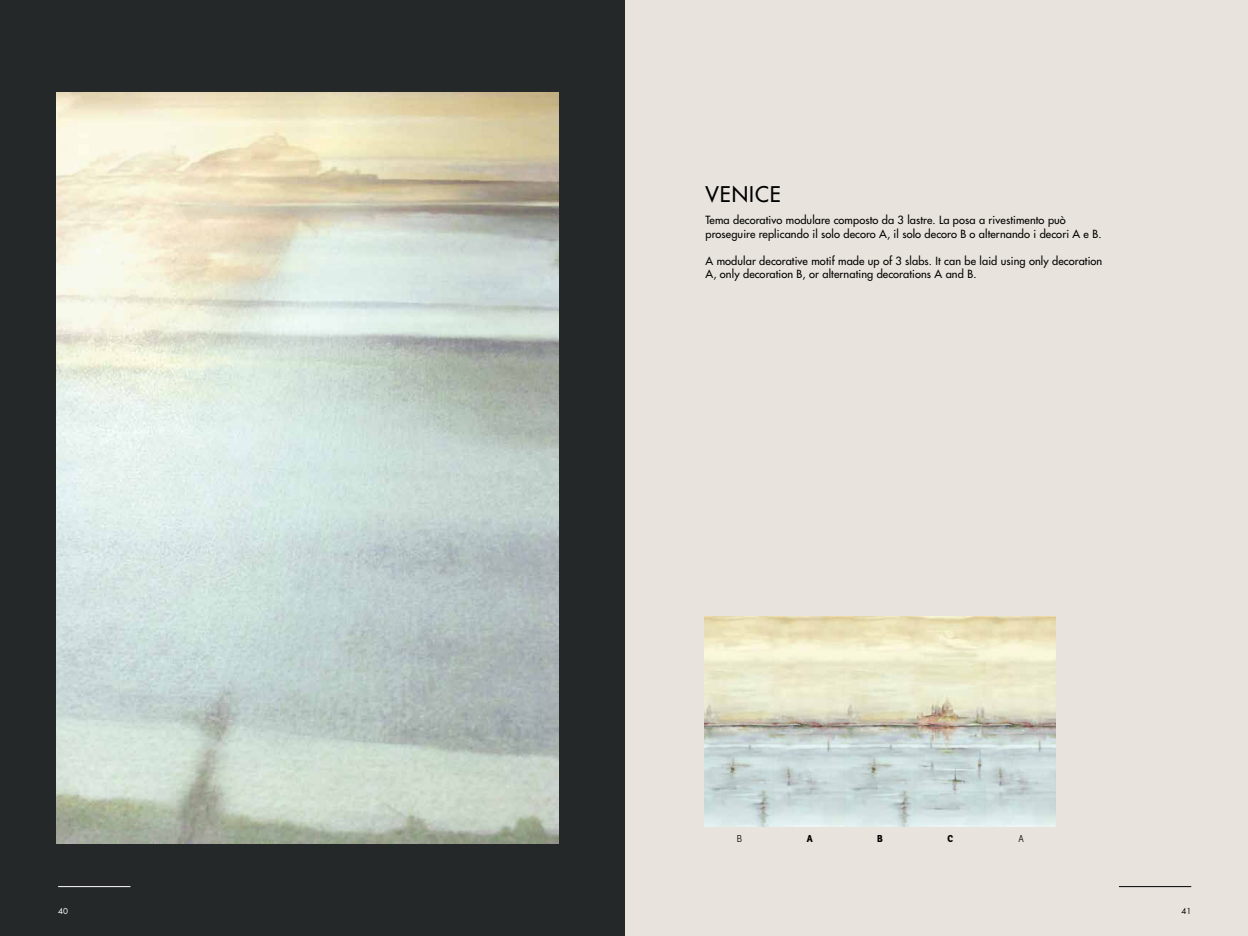
<style>
.page{position:relative;width:1248px;height:936px;background:#fff}
.page>*{position:absolute;margin:0;border:0;box-sizing:border-box;transform-origin:0 0}
.t1{font:500 21px "Futura LT Pro";letter-spacing:.045em;color:#000}
.t2{font:500 11px/14px "Futura LT Pro";letter-spacing:.01em;color:#000}
.t3{font:800 condensed 10px "Andes";color:#000}
.t4{font:300 condensed 10px "Andes";color:#000}
.t5{font:8px "Futura LT Pro";color:#fff}
.t6{font:8px "Futura LT Pro";color:#000}
</style>
<div class="page">
<div style="left:624px;top:0;width:623px;height:935px;background:#e8e4dd"></div>
<div style="left:0;top:0;width:624px;height:935px;background:#252829"></div>
<img style="left:57px;top:92px;width:501px;height:751px">
<img style="left:704px;top:617px;width:351px;height:209px">
<hr style="left:1118px;top:886px;width:73px;height:1px;background:#000">
<hr style="left:58px;top:886px;width:72px;height:1px;background:#fff">
<h1 class="t1" style="left:705px;top:178px;width:77px">VENICE</h1>
<p class="t2" style="left:705px;top:212px;width:397px">Tema decorativo modulare composto da 3 lastre. La posa a rivestimento può proseguire replicando il solo decoro A, il solo decoro B o alternando i decori A e B.</p>
<p class="t2" style="left:705px;top:253px;width:398px;line-height:13px">A modular decorative motif made up of 3 slabs. It can be laid using only decoration<br>A, only decoration B, or alternating decorations A and B.</p>
<p class="t4" style="left:736px;top:832px;width:7px">B</p>
<p class="t3" style="left:806px;top:832px;width:7px">A</p>
<p class="t3" style="left:877px;top:832px;width:7px">B</p>
<p class="t3" style="left:947px;top:832px;width:7px">C</p>
<p class="t4" style="left:1018px;top:832px;width:7px">A</p>
<p class="t5" style="left:58px;top:906px;width:11px">40</p>
<p class="t6" style="left:1181px;top:906px;width:11px">41</p>
</div>
